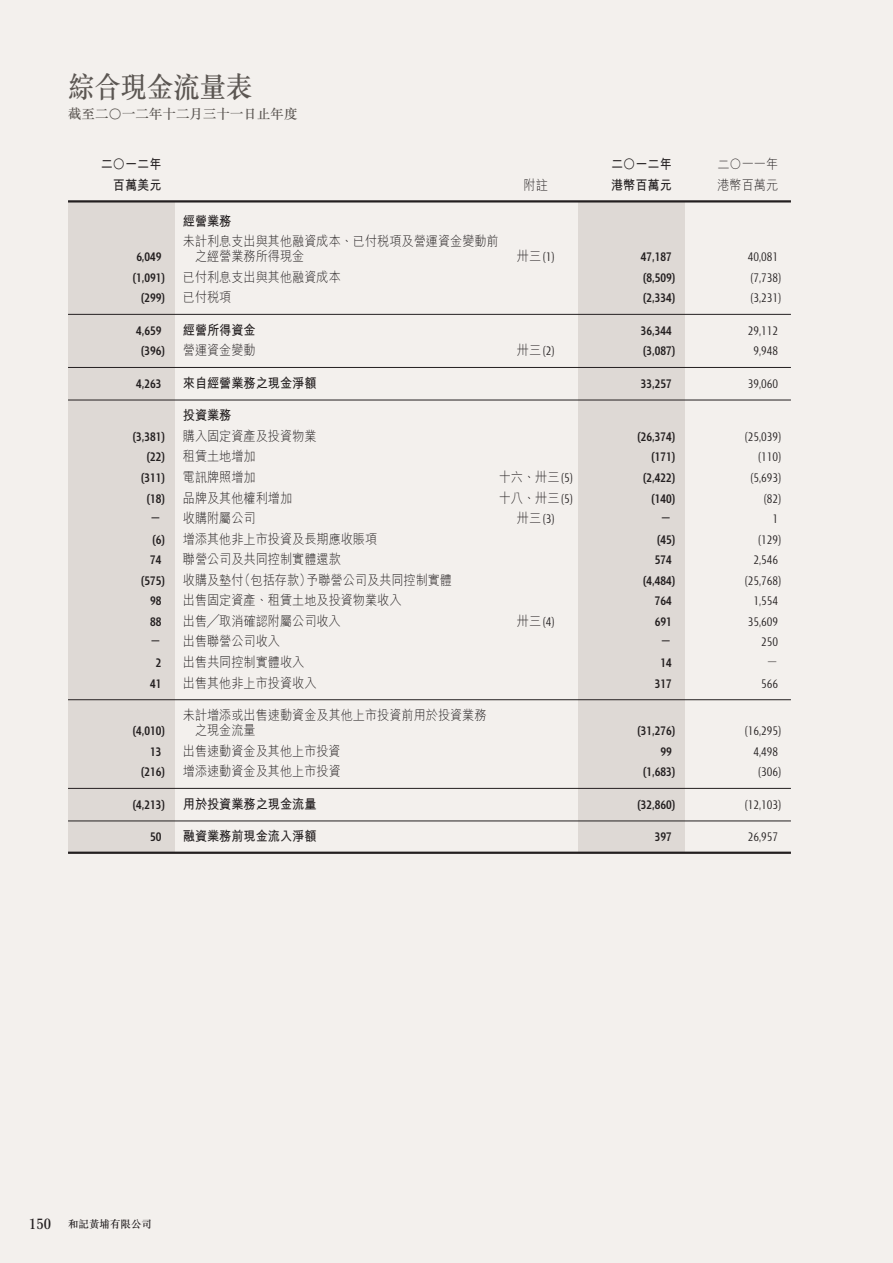
<style>
.page{position:relative;width:893px;height:1263px;background:#f3f0ed}
.page>*{position:absolute;margin:0;border:0;box-sizing:border-box;transform-origin:0 0}
.t1{font:29.25px "M Sung HK Medium B5 pc H";color:#5b5652;scale:.9 1}
.t2{font:13.5px "M Hei HK Light B5 pc H";color:#231f20;scale:.9 1}
.t3{font:700 condensed 13.5px "Modena";color:#231f20;scale:.9 1}
.t4{font:300 condensed 13.5px "Modena";color:#231f20;scale:.9 1}
.t5{font:13.5px "M Hei HK Bold B5 pc H";color:#231f20;scale:.9 1}
.t6{font:13.5px "M Sung HK Medium B5 pc H";color:#5b5652}
.t7{font:10.5px "M Sung HK Medium B5 pc H";color:#231f20}
.s1{font-family:"M Hei HK Light B5 pc H";font-weight:400;font-stretch:normal}
.s2{font-family:"Modena";font-weight:300;font-stretch:condensed}
.s3{font-family:"Modena";font-weight:700;font-stretch:condensed}
.s4{font-family:"Verona";font-size:16.5px}
</style>
<div class="page">
<div style="left:68px;top:201px;width:106px;height:652px;background:#ded9d5"></div>
<div style="left:578px;top:201px;width:107px;height:652px;background:#ded9d5"></div>
<hr style="left:68px;top:200px;width:723px;height:2px;background:#231f20">
<hr style="left:68px;top:314px;width:723px;height:1px;background:#231f20">
<hr style="left:68px;top:367px;width:723px;height:1px;background:#231f20">
<hr style="left:68px;top:400px;width:723px;height:1px;background:#231f20">
<hr style="left:68px;top:699px;width:723px;height:1px;background:#231f20">
<hr style="left:68px;top:788px;width:723px;height:1px;background:#231f20">
<hr style="left:68px;top:820px;width:723px;height:1px;background:#231f20">
<hr style="left:68px;top:852px;width:723px;height:2px;background:#231f20">
<h1 class="t1" style="left:68px;top:76px;width:206px">綜合現金流量表</h1>
<p class="t6" style="left:68px;top:108px;width:231px">截至二○一二年十二月三十一日止年度</p>
<p class="t5" style="left:101px;top:159px;width:69px">二○一二年</p>
<p class="t5" style="left:611px;top:159px;width:69px">二○一二年</p>
<p class="t2" style="left:717px;top:159px;width:69px">二○一一年</p>
<p class="t5" style="left:113px;top:180px;width:56px">百萬美元</p>
<p class="t2" style="left:524px;top:180px;width:29px">附註</p>
<p class="t5" style="left:611px;top:180px;width:69px">港幣百萬元</p>
<p class="t2" style="left:717px;top:180px;width:69px">港幣百萬元</p>
<p class="t5" style="left:183px;top:215px;width:56px">經營業務</p>
<p class="t2" style="left:183px;top:236px;width:353px">未計利息支出與其他融資成本、已付稅項及營運資金變動前</p>
<p class="t3" style="left:136px;top:250px;width:30px">6,049</p>
<p class="t2" style="left:183px;top:251px;width:136px">　之經營業務所得現金</p>
<p class="t4" style="left:517px;top:250px;width:43px"><span class="s1">卅三</span>(1)</p>
<p class="t3" style="left:641px;top:250px;width:36px">47,187</p>
<p class="t4" style="left:748px;top:250px;width:35px">40,081</p>
<p class="t3" style="left:133px;top:271px;width:36px">(1,091)</p>
<p class="t2" style="left:183px;top:271px;width:177px">已付利息支出與其他融資成本</p>
<p class="t3" style="left:643px;top:271px;width:36px">(8,509)</p>
<p class="t4" style="left:750px;top:271px;width:36px">(7,738)</p>
<p class="t3" style="left:142px;top:291px;width:27px">(299)</p>
<p class="t2" style="left:183px;top:292px;width:56px">已付稅項</p>
<p class="t3" style="left:643px;top:291px;width:36px">(2,334)</p>
<p class="t4" style="left:750px;top:291px;width:36px">(3,231)</p>
<p class="t3" style="left:136px;top:324px;width:30px">4,659</p>
<p class="t5" style="left:183px;top:325px;width:83px">經營所得資金</p>
<p class="t3" style="left:641px;top:324px;width:36px">36,344</p>
<p class="t4" style="left:748px;top:324px;width:35px">29,112</p>
<p class="t3" style="left:142px;top:344px;width:27px">(396)</p>
<p class="t2" style="left:183px;top:345px;width:82px">營運資金變動</p>
<p class="t4" style="left:517px;top:344px;width:43px"><span class="s1">卅三</span>(2)</p>
<p class="t3" style="left:643px;top:344px;width:36px">(3,087)</p>
<p class="t4" style="left:753px;top:344px;width:29px">9,948</p>
<p class="t3" style="left:136px;top:377px;width:30px">4,263</p>
<p class="t5" style="left:183px;top:378px;width:150px">來自經營業務之現金淨額</p>
<p class="t3" style="left:641px;top:377px;width:36px">33,257</p>
<p class="t4" style="left:748px;top:377px;width:35px">39,060</p>
<p class="t5" style="left:183px;top:410px;width:55px">投資業務</p>
<p class="t3" style="left:133px;top:430px;width:36px">(3,381)</p>
<p class="t2" style="left:183px;top:431px;width:150px">購入固定資產及投資物業</p>
<p class="t3" style="left:638px;top:430px;width:43px">(26,374)</p>
<p class="t4" style="left:745px;top:430px;width:42px">(25,039)</p>
<p class="t3" style="left:147px;top:451px;width:21px">(22)</p>
<p class="t2" style="left:183px;top:451px;width:83px">租賃土地增加</p>
<p class="t3" style="left:652px;top:451px;width:27px">(171)</p>
<p class="t4" style="left:758px;top:451px;width:27px">(110)</p>
<p class="t3" style="left:142px;top:471px;width:27px">(311)</p>
<p class="t2" style="left:183px;top:472px;width:82px">電訊牌照增加</p>
<p class="t2" style="left:499px;top:472px;width:84px">十六、卅三<span class="s2">(5)</span></p>
<p class="t3" style="left:643px;top:471px;width:36px">(2,422)</p>
<p class="t4" style="left:750px;top:471px;width:36px">(5,693)</p>
<p class="t3" style="left:147px;top:492px;width:21px">(18)</p>
<p class="t2" style="left:183px;top:492px;width:123px">品牌及其他權利增加</p>
<p class="t2" style="left:499px;top:492px;width:84px">十八、卅三<span class="s2">(5)</span></p>
<p class="t3" style="left:652px;top:492px;width:27px">(140)</p>
<p class="t4" style="left:764px;top:492px;width:21px">(82)</p>
<p class="t5" style="left:149px;top:513px;width:15px">－</p>
<p class="t2" style="left:183px;top:513px;width:83px">收購附屬公司</p>
<p class="t4" style="left:517px;top:512px;width:43px"><span class="s1">卅三</span>(3)</p>
<p class="t5" style="left:660px;top:513px;width:15px">－</p>
<p class="t4" style="left:772px;top:512px;width:8px">1</p>
<p class="t2" style="left:153px;top:533px;width:251px"><span class="s3">(6)</span> 增添其他非上市投資及長期應收賬項</p>
<p class="t3" style="left:657px;top:533px;width:21px">(45)</p>
<p class="t4" style="left:758px;top:533px;width:27px">(129)</p>
<p class="t3" style="left:150px;top:553px;width:14px">74</p>
<p class="t2" style="left:183px;top:554px;width:177px">聯營公司及共同控制實體還款</p>
<p class="t3" style="left:655px;top:553px;width:20px">574</p>
<p class="t4" style="left:753px;top:553px;width:29px">2,546</p>
<p class="t3" style="left:142px;top:574px;width:27px">(575)</p>
<p class="t2" style="left:183px;top:575px;width:301px">收購及墊付（包括存款）予聯營公司及共同控制實體</p>
<p class="t3" style="left:643px;top:574px;width:36px">(4,484)</p>
<p class="t4" style="left:745px;top:574px;width:42px">(25,768)</p>
<p class="t3" style="left:150px;top:595px;width:14px">98</p>
<p class="t2" style="left:183px;top:595px;width:245px">出售固定資產、租賃土地及投資物業收入</p>
<p class="t3" style="left:655px;top:595px;width:20px">764</p>
<p class="t4" style="left:753px;top:595px;width:29px">1,554</p>
<p class="t3" style="left:150px;top:615px;width:14px">88</p>
<p class="t2" style="left:183px;top:616px;width:177px">出售╱取消確認附屬公司收入</p>
<p class="t4" style="left:517px;top:615px;width:43px"><span class="s1">卅三</span>(4)</p>
<p class="t3" style="left:655px;top:615px;width:20px">691</p>
<p class="t4" style="left:748px;top:615px;width:35px">35,609</p>
<p class="t5" style="left:149px;top:636px;width:15px">－</p>
<p class="t2" style="left:183px;top:636px;width:110px">出售聯營公司收入</p>
<p class="t5" style="left:660px;top:636px;width:15px">－</p>
<p class="t4" style="left:761px;top:636px;width:20px">250</p>
<p class="t3" style="left:156px;top:656px;width:8px">2</p>
<p class="t2" style="left:183px;top:657px;width:136px">出售共同控制實體收入</p>
<p class="t3" style="left:660px;top:656px;width:14px">14</p>
<p class="t2" style="left:766px;top:657px;width:15px">－</p>
<p class="t3" style="left:150px;top:677px;width:14px">41</p>
<p class="t2" style="left:183px;top:677px;width:150px">出售其他非上市投資收入</p>
<p class="t3" style="left:655px;top:677px;width:20px">317</p>
<p class="t4" style="left:761px;top:677px;width:20px">566</p>
<p class="t2" style="left:183px;top:710px;width:339px">未計增添或出售速動資金及其他上市投資前用於投資業務</p>
<p class="t3" style="left:133px;top:724px;width:36px">(4,010)</p>
<p class="t2" style="left:183px;top:725px;width:82px">　之現金流量</p>
<p class="t3" style="left:638px;top:724px;width:43px">(31,276)</p>
<p class="t4" style="left:745px;top:724px;width:42px">(16,295)</p>
<p class="t3" style="left:150px;top:745px;width:14px">13</p>
<p class="t2" style="left:183px;top:745px;width:177px">出售速動資金及其他上市投資</p>
<p class="t3" style="left:660px;top:745px;width:14px">99</p>
<p class="t4" style="left:753px;top:745px;width:29px">4,498</p>
<p class="t3" style="left:142px;top:765px;width:27px">(216)</p>
<p class="t2" style="left:183px;top:766px;width:177px">增添速動資金及其他上市投資</p>
<p class="t3" style="left:643px;top:765px;width:36px">(1,683)</p>
<p class="t4" style="left:758px;top:765px;width:27px">(306)</p>
<p class="t3" style="left:133px;top:798px;width:36px">(4,213)</p>
<p class="t5" style="left:183px;top:798px;width:150px">用於投資業務之現金流量</p>
<p class="t3" style="left:638px;top:798px;width:43px">(32,860)</p>
<p class="t4" style="left:745px;top:798px;width:42px">(12,103)</p>
<p class="t3" style="left:150px;top:830px;width:14px">50</p>
<p class="t5" style="left:183px;top:831px;width:150px">融資業務前現金流入淨額</p>
<p class="t3" style="left:655px;top:830px;width:20px">397</p>
<p class="t4" style="left:748px;top:830px;width:35px">26,957</p>
<p class="t7" style="left:29px;top:1220px;width:125px"><span class="s4">150</span> 和記黃埔有限公司</p>
</div>
